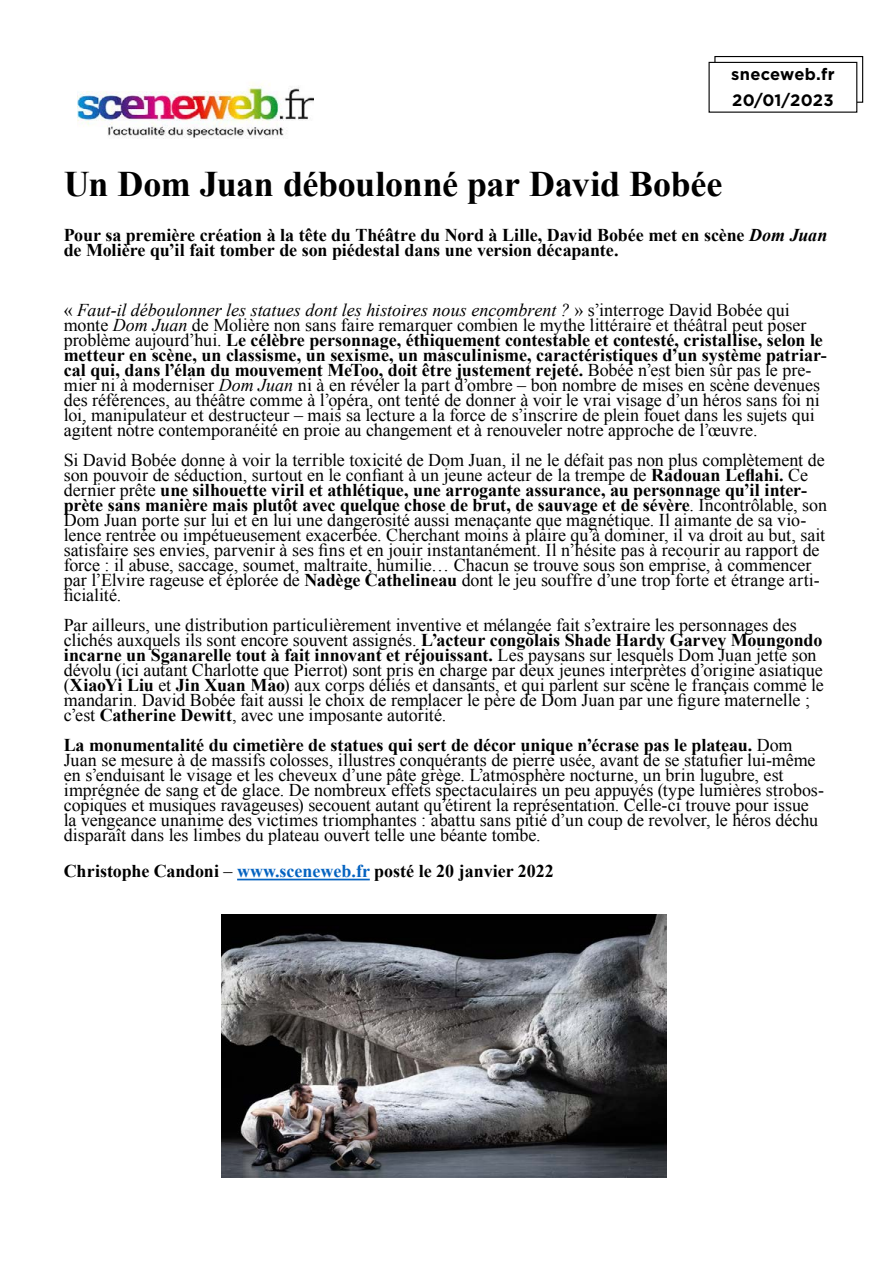
<style>
.page{position:relative;width:893px;height:1263px;background:#fff}
.page>*{position:absolute;margin:0;border:0;box-sizing:border-box;transform-origin:0 0}
.t1{font:700 36px "Times New Roman";letter-spacing:-.01em;color:#000}
.t2{font:18px/15px "Times New Roman";color:#000}
.t3{font:700 18px/15px "Times New Roman";letter-spacing:-.005em;color:#000}
.t4{font:700 16.5px/25.5px "Gotham";letter-spacing:.015em;color:#000}
.s1{font-style:italic}
.s2{font-weight:700}
.s3{font-weight:400}
.s4{color:#0563c1}
</style>
<div class="page">
<hr style="left:237px;top:879px;width:133px;height:1px;background:#0563c1">
<img style="left:78px;top:83px;width:235px;height:56px">
<svg style="left:716px;top:61px;width:142px;height:40px"></svg>
<div style="left:714px;top:56px;width:149px;height:47px;border:1px solid #000"></div>
<div style="left:709px;top:62px;width:148px;height:50px;background:#fff"></div>
<div style="left:708px;top:62px;width:149px;height:51px;border:1px solid #000"></div>
<img style="left:221px;top:914px;width:445px;height:264px">
<p class="t4" style="left:731px;top:62px;width:105px">sneceweb.fr<br>20/01/2023</p>
<h1 class="t1" style="left:64px;top:159px;width:660px">Un Dom Juan déboulonné par David Bobée</h1>
<p class="t3" style="left:64px;top:227px;width:765px">Pour sa première création à la tête du Théâtre du Nord à Lille, David Bobée met en scène <span class="s1">Dom Juan </span>de Molière qu’il fait tomber de son piédestal dans une version décapante.</p>
<p class="t2" style="left:64px;top:302px;width:765px">« <span class="s1">Faut-il déboulonner les statues dont les histoires nous encombrent ?</span> » s’interroge David Bobée qui monte <span class="s1">Dom Juan</span> de Molière non sans faire remarquer combien le mythe littéraire et théâtral peut poser problème aujourd’hui. <span class="s2">Le célèbre personnage, éthiquement contestable et contesté, cristallise, selon le metteur en scène, un classisme, un sexisme, un masculinisme, caractéristiques d’un système patriar&shy;cal qui, dans l’élan du mouvement MeToo, doit être justement rejeté.</span> Bobée n’est bien sûr pas le pre&shy;mier ni à moderniser <span class="s1">Dom Juan</span> ni à en révéler la part d’ombre – bon nombre de mises en scène devenues des références, au théâtre comme à l’opéra, ont tenté de donner à voir le vrai visage d’un héros sans foi ni loi, manipulateur et destructeur – mais sa lecture a la force de s’inscrire de plein fouet dans les sujets qui agitent notre contemporanéité en proie au changement et à renouveler notre approche de l’œuvre.</p>
<p class="t2" style="left:64px;top:452px;width:765px">Si David Bobée donne à voir la terrible toxicité de Dom Juan, il ne le défait pas non plus complètement de son pouvoir de séduction, surtout en le confiant à un jeune acteur de la trempe de <span class="s2">Radouan Leflahi.</span> Ce dernier prête <span class="s2">une silhouette viril et athlétique, une arrogante assurance, au personnage qu’il inter&shy;prète sans manière mais plutôt avec quelque chose de brut, de sauvage et de sévère</span>. Incontrôlable, son Dom Juan porte sur lui et en lui une dangerosité aussi menaçante que magnétique. Il aimante de sa vio&shy;lence rentrée ou impétueusement exacerbée. Cherchant moins à plaire qu’à dominer, il va droit au but, sait satisfaire ses envies, parvenir à ses fins et en jouir instantanément. Il n’hésite pas à recourir au rapport de force : il abuse, saccage, soumet, maltraite, humilie… Chacun se trouve sous son emprise, à commencer par l’Elvire rageuse et éplorée de <span class="s2">Nadège Cathelineau</span> dont le jeu souffre d’une trop forte et étrange arti&shy;ficialité.</p>
<p class="t2" style="left:64px;top:617px;width:762px">Par ailleurs, une distribution particulièrement inventive et mélangée fait s’extraire les personnages des clichés auxquels ils sont encore souvent assignés. <span class="s2">L’acteur congolais Shade Hardy Garvey Moungondo incarne un Sganarelle tout à fait innovant et réjouissant.</span> Les paysans sur lesquels Dom Juan jette son dévolu (ici autant Charlotte que Pierrot) sont pris en charge par deux jeunes interprètes d’origine asiatique (<span class="s2">XiaoYi Liu</span> et <span class="s2">Jin Xuan Mao</span>) aux corps déliés et dansants, et qui parlent sur scène le français comme le mandarin. David Bobée fait aussi le choix de remplacer le père de Dom Juan par une figure maternelle ; c’est <span class="s2">Catherine Dewitt</span>, avec une imposante autorité.</p>
<p class="t2" style="left:64px;top:737px;width:762px"><span class="s2">La monumentalité du cimetière de statues qui sert de décor unique n’écrase pas le plateau.</span> Dom Juan se mesure à de massifs colosses, illustres conquérants de pierre usée, avant de se statufier lui-même en s’enduisant le visage et les cheveux d’une pâte grège. L’atmosphère nocturne, un brin lugubre, est imprégnée de sang et de glace. De nombreux effets spectaculaires un peu appuyés (type lumières strobos&shy;copiques et musiques ravageuses) secouent autant qu’étirent la représentation. Celle-ci trouve pour issue la vengeance unanime des victimes triomphantes : abattu sans pitié d’un coup de revolver, le héros déchu disparaît dans les limbes du plateau ouvert telle une béante tombe.</p>
<p class="t3" style="left:64px;top:863px;width:492px">Christophe Candoni <span class="s3">–</span> <span class="s4">www.sceneweb.fr</span> posté le 20 janvier 2022</p>
</div>
